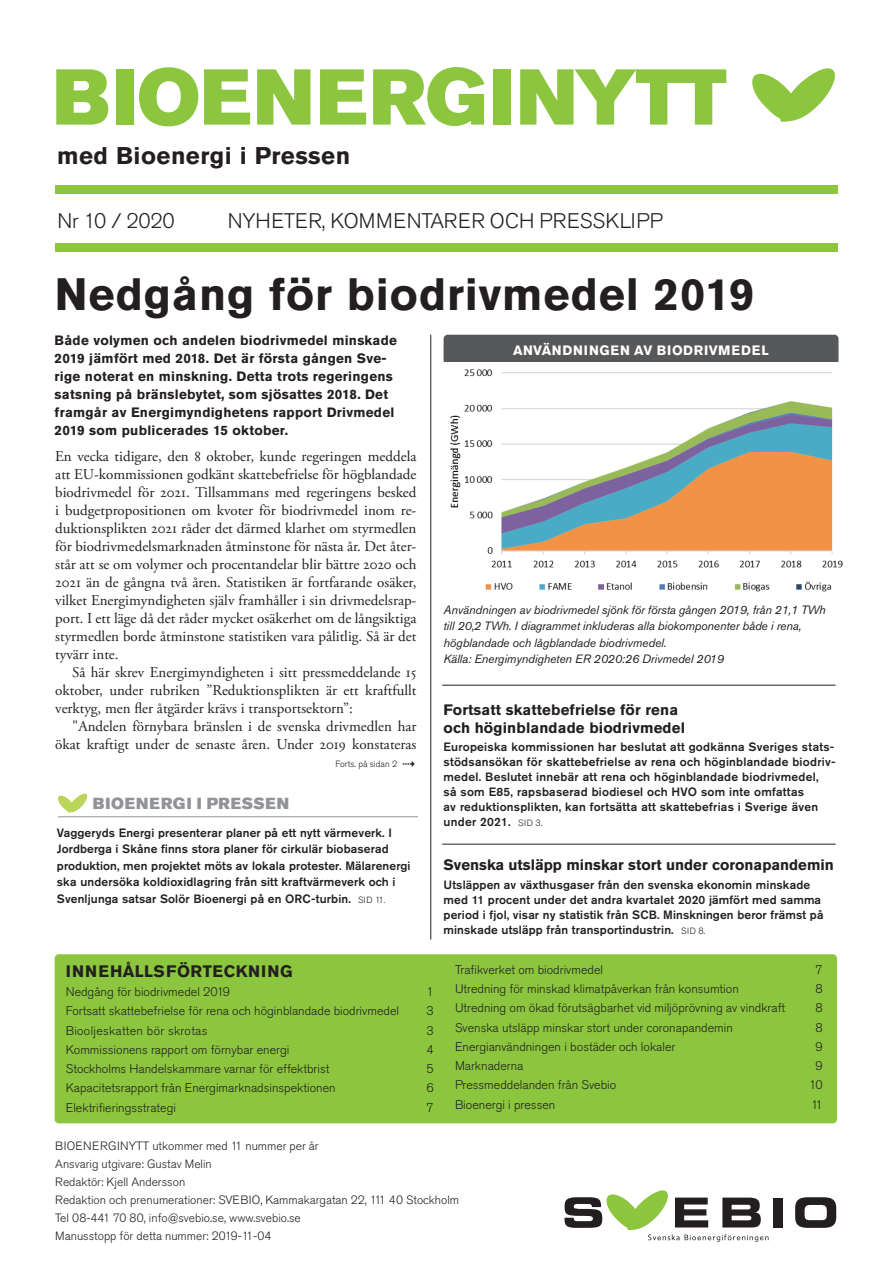
<style>
.page{position:relative;width:893px;height:1263px;background:#fff}
.page>*{position:absolute;margin:0;border:0;box-sizing:border-box;transform-origin:0 0}
.HR{font:78.15px "Akzidenz Grotesk Std Super";letter-spacing:.015em;color:#8bc63e}
.HR-2{font:700 45px "Akzidenz Grotesk Std";letter-spacing:.02em;color:#231f20}
.t1{font:700 24px "Akzidenz Grotesk Std";letter-spacing:.02em;color:#231f20}
.Underline_HR{font:300 21px "Akzidenz Grotesk Std";letter-spacing:.01em;color:#231f20}
.innehåll{font:700 16.5px "Akzidenz Grotesk Std";letter-spacing:.045em;color:#231f20}
.Avsnittrubrik{font:15.9px "Akzidenz Grotesk Std Super";letter-spacing:.055em;color:#919396}
.brödtext_första_rad{font:15px/18px "Adobe Garamond Pro";color:#231f20;text-align:justify}
.brödtext{font:15px/18px "Adobe Garamond Pro";color:#231f20;text-align:justify}
.bin_rubrik{font:700 15px/18px "Akzidenz Grotesk Std";letter-spacing:.01em;color:#231f20}
.Ingress{font:700 13.5px/18px "Akzidenz Grotesk Std";letter-spacing:.02em;color:#231f20}
.bin_rubrik-2{font:700 13.5px "Akzidenz Grotesk Std";letter-spacing:.065em;color:#fff}
.innehåll-2{font:300 12.45px "Akzidenz Grotesk Std";color:#231f20}
.innehåll-3{font:300 12.45px "Akzidenz Grotesk Std";letter-spacing:.02em;color:#231f20}
.Ingress-2{font:500 12px/15px "Akzidenz Grotesk Std";letter-spacing:.01em;color:#231f20}
.BIOENERGINYTT{font:300 12px/18px "Akzidenz Grotesk Std";color:#231f20}
.bildtext{font:italic 12px/16.5px "Akzidenz Grotesk Std";letter-spacing:-.01em;color:#231f20}
.t2{font:300 9px "Akzidenz Grotesk Std";color:#231f20}
.s1{font-weight:300;font-size:9px}
</style>
<div class="page">
<div style="left:55px;top:954px;width:782px;height:169px;background:#8bc63e;border-radius:4px"></div>
<div style="left:55px;top:185px;width:783px;height:9px;background:#8bc63e"></div>
<div style="left:55px;top:244px;width:783px;height:8px;background:#8bc63e"></div>
<div style="left:773px;top:1197px;width:9px;height:30px;background:#231f20"></div>
<svg style="left:795px;top:1197px;width:41px;height:31px"></svg>
<svg style="left:564px;top:1190px;width:204px;height:52px"></svg>
<svg style="left:752px;top:68px;width:83px;height:54px"></svg>
<hr style="left:442px;top:685px;width:394px;height:1px;background:#231f20">
<hr style="left:442px;top:844px;width:394px;height:1px;background:#231f20">
<hr style="left:430px;top:335px;width:1px;height:604px;background:#231f20">
<hr style="left:58px;top:816px;width:360px;height:1px;background:#919396">
<svg style="left:58px;top:793px;width:30px;height:20px"></svg>
<div style="left:444px;top:335px;width:394px;height:30px;background:#57585a;border-radius:4px"></div>
<img style="left:444px;top:362px;width:399px;height:230px">
<p class="HR" style="left:53px;top:52px;width:675px">BIOENERGINYTT</p>
<p class="t1" style="left:57px;top:142px;width:295px">med Bioenergi i Pressen</p>
<p class="Underline_HR" style="left:57px;top:209px;width:119px">Nr 10 / 2020</p>
<p class="Underline_HR" style="left:228px;top:209px;width:436px">NYHETER, KOMMENTARER OCH PRESSKLIPP</p>
<p class="HR-2" style="left:55px;top:269px;width:701px">Nedgång för biodrivmedel 2019</p>
<p class="Ingress" style="left:55px;top:331px;width:344px">Både volymen och andelen biodrivmedel minskade 2019 jämfört med 2018. Det är första gången Sve&shy;rige noterat en minskning. Detta trots regeringens satsning på bränslebytet, som sjösattes 2018. Det framgår av Energimyndighetens rapport Drivmedel 2019 som publicerades 15 oktober.</p>
<p class="brödtext_första_rad" style="left:55px;top:448px;width:363px">En vecka tidigare, den 8 oktober, kunde regeringen meddela att EU-kommissionen godkänt skattebefrielse för högblandade biodrivmedel för 2021. Tillsammans med regeringens besked i budgetpropositionen om kvoter för biodrivmedel inom re&shy;duktionsplikten 2021 råder det därmed klarhet om styrmedlen för biodrivmedelsmarknaden åtminstone för nästa år. Det åter&shy;står att se om volymer och procentandelar blir bättre 2020 och 2021 än de gångna två åren. Statistiken är fortfarande osäker, vilket Energimyndigheten själv framhåller i sin drivmedelsrap&shy;port. I ett läge då det råder mycket osäkerhet om de långsiktiga styrmedlen borde åtminstone statistiken vara pålitlig. Så är det tyvärr inte.</p>
<p class="brödtext" style="left:55px;top:664px;width:363px;text-indent:17px">Så här skrev Energimyndigheten i sitt pressmeddelande 15 oktober, under rubriken ”Reduktionsplikten är ett kraftfullt verktyg, men fler åtgärder krävs i transportsektorn”:</p>
<p class="brödtext" style="left:55px;top:718px;width:363px;text-align:right">"Andelen förnybara bränslen i de svenska drivmedlen har ökat kraftigt under de senaste åren. Under 2019 konstateras</p>
<p class="t2" style="left:336px;top:759px;width:77px">Forts. på sidan 2 ✔</p>
<p class="Avsnittrubrik" style="left:93px;top:795px;width:198px">BIOENERGI I PRESSEN</p>
<p class="Ingress-2" style="left:57px;top:824px;width:355px;line-height:16.5px">Vaggeryds Energi presenterar planer på ett nytt värmeverk. I Jordberga i Skåne finns stora planer för cirkulär biobaserad produktion, men projektet möts av lokala protester. Mälarenergi ska undersöka koldioxidlagring från sitt kraftvärmeverk och i Svenljunga satsar Solör Bioenergi på en ORC-turbin. <span class="s1">SID 11.</span></p>
<p class="bin_rubrik-2" style="left:513px;top:342px;width:257px">ANVÄNDNINGEN AV BIODRIVMEDEL</p>
<p class="bildtext" style="left:443px;top:601px;width:384px">Användningen av biodrivmedel sjönk för första gången 2019, från 21,1 TWh till 20,2 TWh. I diagrammet inkluderas alla biokomponenter både i rena, högblandade och lågblandade biodrivmedel.<br>Källa: Energimyndigheten ER 2020:26 Drivmedel 2019</p>
<p class="bin_rubrik" style="left:444px;top:701px;width:243px">Fortsatt skattebefrielse för rena och höginblandade biodrivmedel</p>
<p class="Ingress-2" style="left:444px;top:739px;width:393px">Europeiska kommissionen har beslutat att godkänna Sveriges stats&shy;stödsansökan för skattebefrielse av rena och höginblandade biodriv&shy;medel. Beslutet innebär att rena och höginblandade biodrivmedel,<br>så som E85, rapsbaserad biodiesel och HVO som inte omfattas<br>av reduktionsplikten, kan fortsätta att skattebefrias i Sverige även under 2021. <span class="s1">SID 3.</span></p>
<p class="bin_rubrik" style="left:444px;top:856px;width:392px">Svenska utsläpp minskar stort under coronapandemin</p>
<p class="Ingress-2" style="left:444px;top:877px;width:381px">Utsläppen av växthusgaser från den svenska ekonomin minskade med 11 procent under det andra kvartalet 2020 jämfört med samma period i fjol, visar ny statistik från SCB. Minskningen beror främst på minskade utsläpp från transportindustrin. <span class="s1">SID 8.</span></p>
<p class="innehåll" style="left:66px;top:962px;width:228px">INNEHÅLLSFÖRTECKNING</p>
<p class="innehåll-2" style="left:66px;top:985px;width:166px">Nedgång för biodrivmedel 2019</p>
<p class="innehåll-2" style="left:426px;top:985px;width:9px">1</p>
<p class="innehåll-2" style="left:66px;top:1004px;width:335px">Fortsatt skattebefrielse för rena och höginblandade biodrivmedel</p>
<p class="innehåll-2" style="left:426px;top:1004px;width:9px">3</p>
<p class="innehåll-3" style="left:66px;top:1023px;width:143px">Biooljeskatten bör skrotas</p>
<p class="innehåll-2" style="left:426px;top:1023px;width:9px">3</p>
<p class="innehåll-2" style="left:66px;top:1043px;width:225px">Kommissionens rapport om förnybar energi</p>
<p class="innehåll-2" style="left:426px;top:1043px;width:9px">4</p>
<p class="innehåll-2" style="left:66px;top:1062px;width:265px">Stockholms Handelskammare varnar för effektbrist</p>
<p class="innehåll-2" style="left:426px;top:1062px;width:9px">5</p>
<p class="innehåll-2" style="left:66px;top:1081px;width:271px">Kapacitetsrapport från Energimarknadsinspektionen</p>
<p class="innehåll-2" style="left:426px;top:1081px;width:9px">6</p>
<p class="innehåll-2" style="left:66px;top:1100px;width:112px">Elektrifieringsstrategi</p>
<p class="innehåll-2" style="left:426px;top:1100px;width:9px">7</p>
<p class="innehåll-2" style="left:455px;top:962px;width:150px">Trafikverket om biodrivmedel</p>
<p class="innehåll-2" style="left:816px;top:962px;width:9px">7</p>
<p class="innehåll-2" style="left:455px;top:982px;width:285px">Utredning för minskad klimatpåverkan från konsumtion</p>
<p class="innehåll-2" style="left:816px;top:982px;width:9px">8</p>
<p class="innehåll-2" style="left:455px;top:1001px;width:332px">Utredning om ökad förutsägbarhet vid miljöprövning av vindkraft</p>
<p class="innehåll-2" style="left:816px;top:1001px;width:9px">8</p>
<p class="innehåll-2" style="left:455px;top:1020px;width:279px">Svenska utsläpp minskar stort under coronapandemin</p>
<p class="innehåll-2" style="left:816px;top:1020px;width:9px">8</p>
<p class="innehåll-2" style="left:455px;top:1040px;width:222px">Energianvändningen i bostäder och lokaler</p>
<p class="innehåll-2" style="left:816px;top:1040px;width:9px">9</p>
<p class="innehåll-2" style="left:455px;top:1059px;width:70px">Marknaderna</p>
<p class="innehåll-2" style="left:816px;top:1059px;width:9px">9</p>
<p class="innehåll-2" style="left:455px;top:1078px;width:163px">Pressmeddelanden från Svebio</p>
<p class="innehåll-2" style="left:809px;top:1078px;width:15px">10</p>
<p class="innehåll-2" style="left:455px;top:1097px;width:102px">Bioenergi i pressen</p>
<p class="innehåll-2" style="left:811px;top:1097px;width:13px">11</p>
<p class="BIOENERGINYTT" style="left:55px;top:1137px;width:265px">BIOENERGINYTT utkommer med 11 nummer per år</p>
<p class="BIOENERGINYTT" style="left:55px;top:1155px;width:158px">Ansvarig utgivare: Gustav Melin</p>
<p class="BIOENERGINYTT" style="left:55px;top:1173px;width:131px">Redaktör: Kjell Andersson</p>
<p class="BIOENERGINYTT" style="left:55px;top:1191px;width:405px">Redaktion och prenumerationer: SVEBIO, Kammakargatan 22, 111 40 Stockholm</p>
<p class="BIOENERGINYTT" style="left:55px;top:1209px;width:247px">Tel 08-441 70 80, info@svebio.se, www.svebio.se<br>Manusstopp för detta nummer: 2019-11-04</p>
</div>
